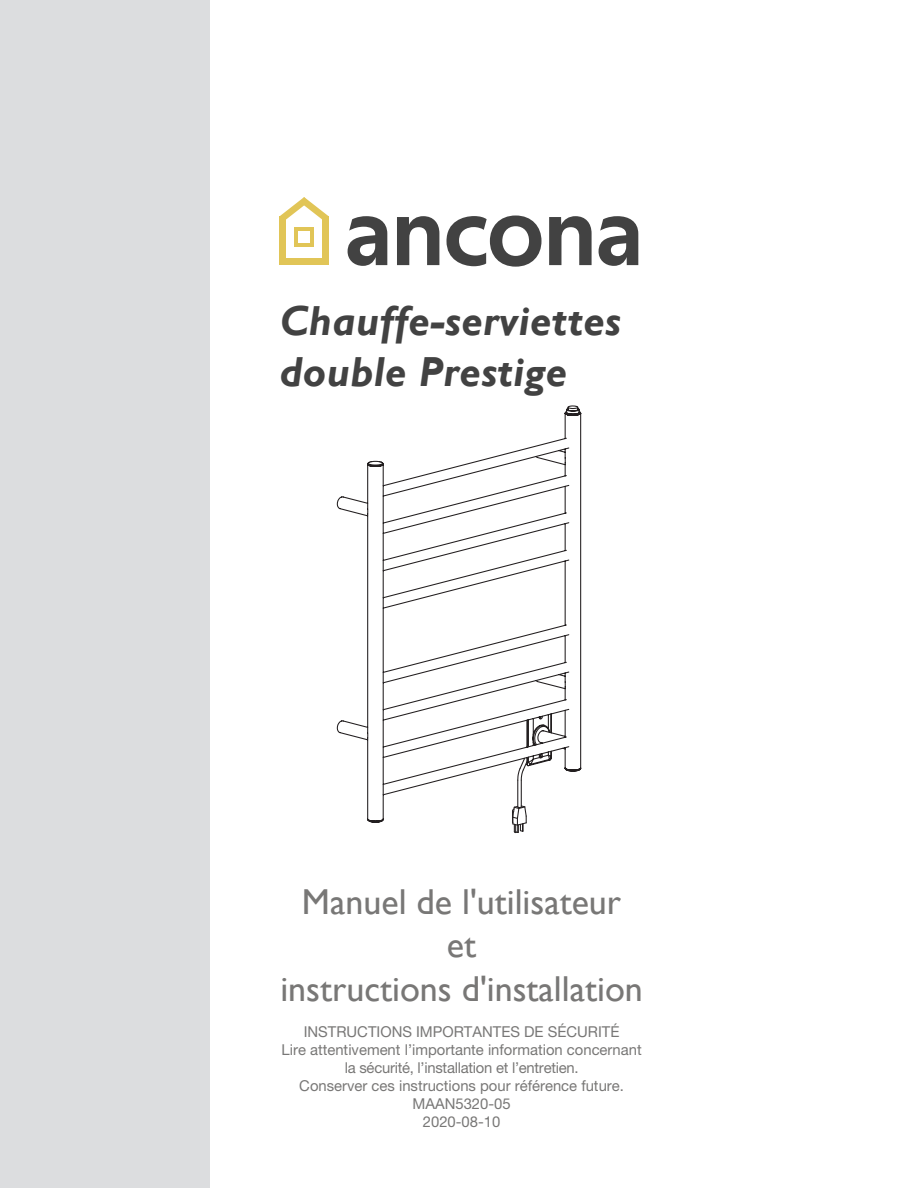
<style>
.page{position:relative;width:918px;height:1188px;background:#fff}
.page>*{position:absolute;margin:0;border:0;box-sizing:border-box;transform-origin:0 0}
.t1{font:italic 700 42px/50.4px "Gill Sans";letter-spacing:.01em;color:#424242}
.t2{font:36px/43.2px "Gill Sans";color:#787776;text-align:center}
.t3{font:15px/18px "Helvetica Neue LT Std";color:#787776;text-align:center}
</style>
<div class="page">
<div style="left:0;top:0;width:209px;height:1188px;background:#dcdddf"></div>
<hr style="left:294px;top:244px;width:20px;height:3px;background:#e1c557">
<hr style="left:294px;top:227px;width:20px;height:4px;background:#e1c557">
<hr style="left:294px;top:227px;width:4px;height:20px;background:#e1c557">
<hr style="left:310px;top:227px;width:4px;height:20px;background:#e1c557">
<svg style="left:348px;top:216px;width:39px;height:50px"></svg>
<svg style="left:397px;top:216px;width:42px;height:49px"></svg>
<svg style="left:447px;top:216px;width:94px;height:51px"></svg>
<svg style="left:549px;top:216px;width:43px;height:49px"></svg>
<svg style="left:599px;top:216px;width:39px;height:50px"></svg>
<div style="left:322px;top:216px;width:7px;height:49px;background:#e1c557"></div>
<div style="left:280px;top:216px;width:6px;height:49px;background:#e1c557"></div>
<div style="left:280px;top:259px;width:49px;height:6px;background:#e1c557"></div>
<svg style="left:280px;top:197px;width:48px;height:22px"></svg>
<svg style="left:336px;top:405px;width:246px;height:418px"></svg>
<svg style="left:511px;top:757px;width:18px;height:77px"></svg>
<h1 class="t1" style="left:280px;top:297px;width:343px">Chauffe-serviettes double Prestige</h1>
<h2 class="t2" style="left:280px;top:881px;width:364px">Manuel de l'utilisateur<br>et<br>instructions d'installation</h2>
<p class="t3" style="left:282px;top:1022px;width:362px">INSTRUCTIONS IMPORTANTES DE SÉCURITÉ<br>Lire attentivement l’importante information concernant la sécurité, l’installation et l’entretien.<br>Conserver ces instructions pour référence future.</p>
<p class="t3" style="left:423px;top:1112px;width:79px">2020-08-10</p>
<p class="t3" style="left:413px;top:1094px;width:100px">MAAN5320-05</p>
</div>
